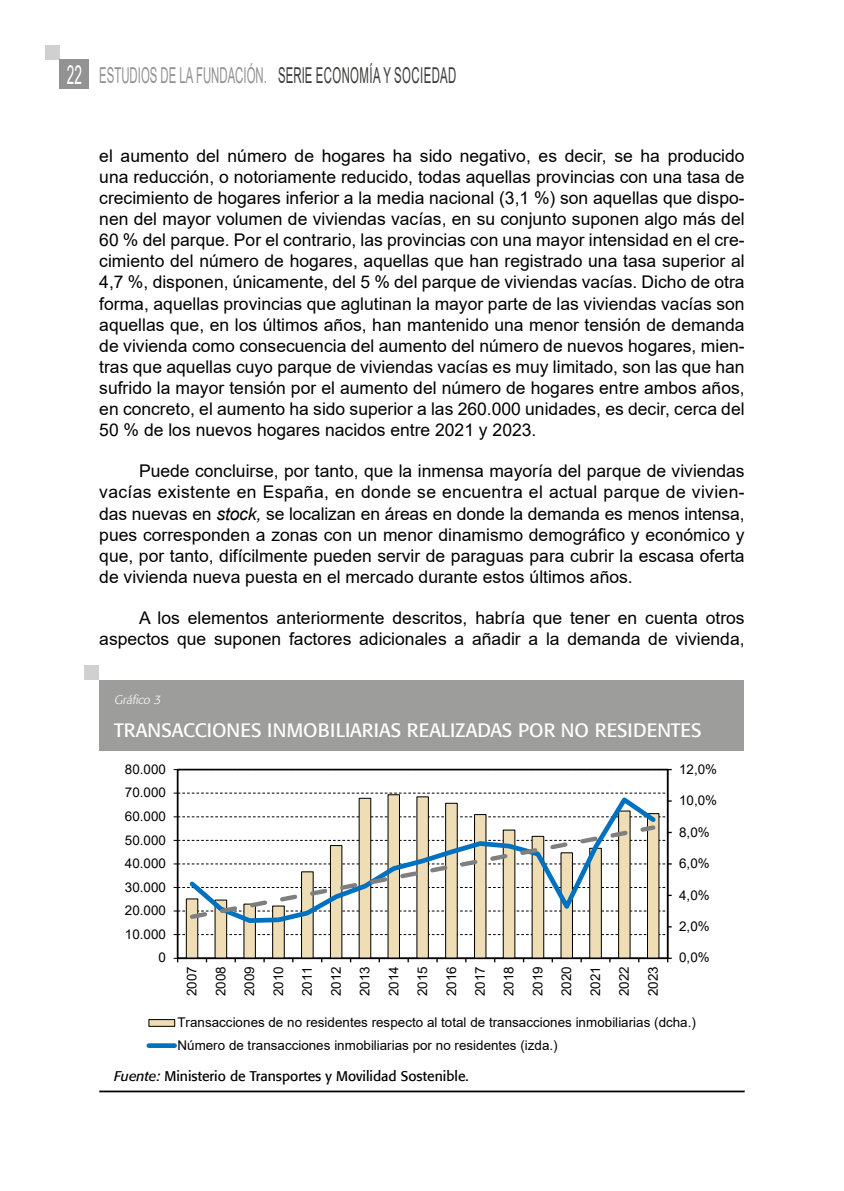
<style>
.page{position:relative;width:844px;height:1191px;background:#fff}
.page>*{position:absolute;margin:0;border:0;box-sizing:border-box;transform-origin:0 0}
.t1{font:21.88px "Arial";color:#929292;scale:.52 1}
.t2{font:19.25px "Formata";color:#fff}
.t3{font:17.5px/21.2px "Arial";color:#000;text-align:justify}
.t4{font:14px "Formata";color:#000}
.t5{font:13.3px/28.9px "Arial";color:#000;text-align:justify}
.t6{font:italic 300 12.25px "Formata";color:#fff}
.s1{font-size:26.25px;color:#fff}
.s2{color:#3c3c3b}
.s3{font-style:italic}
</style>
<div class="page">
<div style="left:45px;top:45px;width:15px;height:15px;background:#d0d0d0"></div>
<div style="left:60px;top:60px;width:29px;height:29px;background:#929292"></div>
<hr style="left:99px;top:1090px;width:645px;height:2px;background:#000">
<div style="left:84px;top:665px;width:15px;height:15px;background:#d0d0d0"></div>
<div style="left:99px;top:680px;width:644px;height:70px;background:#9d9d9c"></div>
<svg style="left:185px;top:925px;width:474px;height:32px"></svg>
<hr style="left:666px;top:769px;width:2px;height:189px;background:#000">
<hr style="left:177px;top:769px;width:1px;height:189px;background:#000">
<svg style="left:173px;top:934px;width:494px;height:1px"></svg>
<svg style="left:173px;top:910px;width:494px;height:1px"></svg>
<svg style="left:173px;top:887px;width:494px;height:1px"></svg>
<svg style="left:173px;top:863px;width:498px;height:1px"></svg>
<svg style="left:173px;top:840px;width:494px;height:1px"></svg>
<svg style="left:173px;top:816px;width:494px;height:1px"></svg>
<svg style="left:173px;top:792px;width:494px;height:2px"></svg>
<svg style="left:173px;top:769px;width:498px;height:1px"></svg>
<hr style="left:177px;top:957px;width:490px;height:2px;background:#000">
<svg style="left:173px;top:957px;width:5px;height:5px"></svg>
<svg style="left:666px;top:957px;width:5px;height:5px"></svg>
<svg style="left:185px;top:793px;width:474px;height:132px"></svg>
<svg style="left:187px;top:822px;width:471px;height:100px"></svg>
<div style="left:148px;top:1019px;width:27px;height:7px;background:#eeddb5;border:1px solid #000"></div>
<div style="left:149px;top:1043px;width:25px;height:5px;background:#0070c0"></div>
<p class="t1" style="left:67px;top:60px;width:750px"><span class="s1">22</span> ESTUDIOS DE LA FUNDACIÓN. <span class="s2">SERIE ECONOMÍA Y SOCIEDAD</span></p>
<p class="t3" style="left:99px;top:145px;width:646px">el aumento del número de hogares ha sido negativo, es decir, se ha producido una reducción, o notoriamente reducido, todas aquellas provincias con una tasa de crecimiento de hogares inferior a la media nacional (3,1 %) son aquellas que dispo&shy;nen del mayor volumen de viviendas vacías, en su conjunto suponen algo más del 60 % del parque. Por el contrario, las provincias con una mayor intensidad en el cre&shy;cimiento del número de hogares, aquellas que han registrado una tasa superior al 4,7 %, disponen, únicamente, del 5 % del parque de viviendas vacías. Dicho de otra forma, aquellas provincias que aglutinan la mayor parte de las viviendas vacías son aquellas que, en los últimos años, han mantenido una menor tensión de demanda de vivienda como consecuencia del aumento del número de nuevos hogares, mien&shy;tras que aquellas cuyo parque de viviendas vacías es muy limitado, son las que han sufrido la mayor tensión por el aumento del número de hogares entre ambos años, en concreto, el aumento ha sido superior a las 260.000 unidades, es decir, cerca del 50 % de los nuevos hogares nacidos entre 2021 y 2023.</p>
<p class="t3" style="left:99px;top:460px;width:646px;text-indent:40px">Puede concluirse, por tanto, que la inmensa mayoría del parque de viviendas vacías existente en España, en donde se encuentra el actual parque de vivien&shy;das nuevas en <span class="s3">stock,</span> se localizan en áreas en donde la demanda es menos intensa, pues corresponden a zonas con un menor dinamismo demográfico y económico y que, por tanto, difícilmente pueden servir de paraguas para cubrir la escasa oferta de vivienda nueva puesta en el mercado durante estos últimos años.</p>
<p class="t3" style="left:99px;top:607px;width:646px;text-align:right">A los elementos anteriormente descritos, habría que tener en cuenta otros aspectos que suponen factores adicionales a añadir a la demanda de vivienda,</p>
<p class="t6" style="left:114px;top:692px;width:51px">Gráfico 3</p>
<p class="t2" style="left:114px;top:718px;width:588px">TRANSACCIONES INMOBILIARIAS REALIZADAS POR NO RESIDENTES</p>
<p class="t5" style="left:125px;top:754px;width:43px">80.000</p>
<p class="t5" style="left:125px;top:778px;width:43px">70.000</p>
<p class="t5" style="left:125px;top:801px;width:43px">60.000</p>
<p class="t5" style="left:125px;top:825px;width:43px">50.000</p>
<p class="t5" style="left:125px;top:849px;width:43px">40.000</p>
<p class="t5" style="left:125px;top:872px;width:43px">30.000</p>
<p class="t5" style="left:125px;top:896px;width:43px">20.000</p>
<p class="t5" style="left:125px;top:919px;width:43px">10.000</p>
<p class="t5" style="left:158px;top:943px;width:9px">0</p>
<p class="t5" style="left:679px;top:754px;width:40px">12,0%</p>
<p class="t5" style="left:679px;top:786px;width:40px">10,0%</p>
<p class="t5" style="left:679px;top:817px;width:32px">8,0%</p>
<p class="t5" style="left:679px;top:849px;width:32px">6,0%</p>
<p class="t5" style="left:679px;top:880px;width:32px">4,0%</p>
<p class="t5" style="left:679px;top:911px;width:32px">2,0%</p>
<p class="t5" style="left:679px;top:943px;width:32px">0,0%</p>
<p class="t5" style="left:177px;top:996px;width:31px;rotate:-90deg">2007<br>2008<br>2009<br>2010<br>2011<br>2012<br>2013<br>2014<br>2015<br>2016<br>2017<br>2018<br>2019<br>2020<br>2021<br>2022<br>2023</p>
<p class="t5" style="left:177px;top:1011px;width:520px;line-height:22.6px">Transacciones de no residentes respecto al total de transacciones inmobiliarias (dcha.)<br>Número de transacciones inmobiliarias por no residentes (izda.)</p>
<p class="t4" style="left:114px;top:1067px;width:356px"><span class="s3">Fuente:</span> Ministerio de Transportes y Movilidad Sostenible.</p>
</div>
